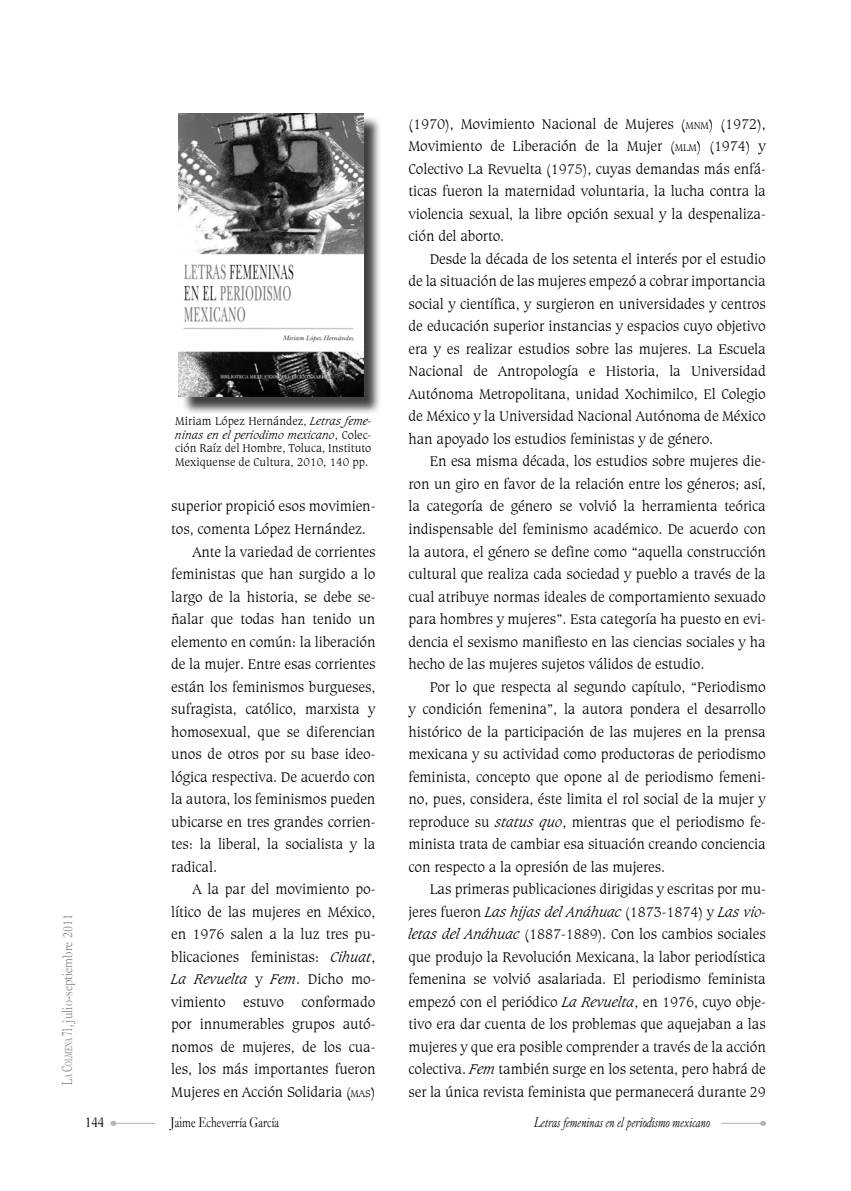
<style>
.page{position:relative;width:851px;height:1191px;background:#fff}
.page>*{position:absolute;margin:0;border:0;box-sizing:border-box;transform-origin:0 0}
.t1{font:300 15px/22.5px "Caxton BT";letter-spacing:-.01em;color:#000;text-align:justify}
.t2{font:italic 15px "Caslon Old Face BT";color:#000;scale:.8 1}
.t3{font:15px "Caslon Old Face BT";color:#87888a;scale:.9 1}
.t4{font:italic 300 15px "Caxton BT";letter-spacing:-.01em;color:#000}
.t5{font:15px "Caslon Old Face BT";color:#000;scale:.8 1}
.t6{font:300 13.5px "Windsor BT";color:#000;scale:.8 1}
.t7{font:300 12px/13.5px "Caxton BT";color:#000;text-align:justify}
.s1{font-family:"Dutch 766 BT Roman A"}
.s2{font-family:"Dutch 766 BT Roman A";font-size:10.5px}
.s3{font-style:italic}
.s4{font-style:normal}
.s5{font-size:10.5px}
.s6{font-style:inherit}
</style>
<div class="page">
<svg style="left:759px;top:1120px;width:7px;height:6px"></svg>
<hr style="left:721px;top:1123px;width:42px;height:1px;background:#b1b3b4">
<svg style="left:110px;top:1120px;width:7px;height:6px"></svg>
<hr style="left:113px;top:1123px;width:42px;height:1px;background:#b1b3b4">
<div style="left:181px;top:116px;width:200px;height:299px;background:#000;opacity:.75"></div>
<img style="left:178px;top:113px;width:185px;height:284px">
<p class="t3" style="left:58px;top:1084px;width:192px;rotate:-90deg"><span class="s1">L</span><span class="s2">a</span> <span class="s1">C</span><span class="s2">olmena</span> <span class="s1">71,</span> julio-septiembre 2011</p>
<p class="t7" style="left:175px;top:414px;width:198px">Miriam López Hernández, <span class="s3">Letras feme&shy;ninas en el periodimo mexicano</span>, Colec&shy;ción Raíz del Hombre, Toluca, Instituto Mexiquense de Cultura, 2010, 140 pp.</p>
<p class="t1" style="left:171px;top:495px;width:206px">superior propició esos movimien-</p>
<p class="t1" style="left:171px;top:517px;width:196px">tos, comenta López Hernández.</p>
<p class="t1" style="left:192px;top:540px;width:184px">Ante la variedad de corrientes</p>
<p class="t1" style="left:171px;top:562px;width:206px">feministas que han surgido a lo</p>
<p class="t1" style="left:171px;top:585px;width:206px">largo de la historia, se debe se-</p>
<p class="t1" style="left:171px;top:607px;width:206px">ñalar que todas han tenido un</p>
<p class="t1" style="left:171px;top:630px;width:206px">elemento en común: la liberación</p>
<p class="t1" style="left:171px;top:652px;width:206px">de la mujer. Entre esas corrientes</p>
<p class="t1" style="left:171px;top:675px;width:206px">están los feminismos burgueses,</p>
<p class="t1" style="left:171px;top:697px;width:206px">sufragista, católico, marxista y</p>
<p class="t1" style="left:171px;top:720px;width:206px">homosexual, que se diferencian</p>
<p class="t1" style="left:171px;top:742px;width:206px">unos de otros por su base ideo-</p>
<p class="t1" style="left:171px;top:765px;width:206px">lógica respectiva. De acuerdo con</p>
<p class="t1" style="left:171px;top:787px;width:206px">la autora, los feminismos pueden</p>
<p class="t1" style="left:171px;top:810px;width:206px">ubicarse en tres grandes corrien-</p>
<p class="t1" style="left:171px;top:832px;width:206px">tes: la liberal, la socialista y la</p>
<p class="t1" style="left:171px;top:855px;width:47px">radical.</p>
<p class="t1" style="left:192px;top:877px;width:184px">A la par del movimiento po-</p>
<p class="t1" style="left:171px;top:900px;width:206px">lítico de las mujeres en México,</p>
<p class="t1" style="left:171px;top:922px;width:206px">en 1976 salen a la luz tres pu-</p>
<p class="t1" style="left:171px;top:945px;width:206px">blicaciones feministas: <span class="s3">Cihuat</span>,</p>
<p class="t4" style="left:171px;top:970px;width:206px">La Revuelta <span class="s4">y</span> Fem<span class="s4">. Dicho mo-</span></p>
<p class="t1" style="left:171px;top:990px;width:206px">vimiento estuvo conformado</p>
<p class="t1" style="left:171px;top:1012px;width:206px">por innumerables grupos autó-</p>
<p class="t1" style="left:171px;top:1035px;width:206px">nomos de mujeres, de los cua-</p>
<p class="t1" style="left:171px;top:1057px;width:206px">les, los más importantes fueron</p>
<p class="t1" style="left:171px;top:1080px;width:206px">Mujeres en Acción Solidaria (<span class="s5">MAS</span>)</p>
<p class="t1" style="left:408px;top:112px;width:359px">(1970), Movimiento Nacional de Mujeres (<span class="s5">MNM</span>) (1972), Movimiento de Liberación de la Mujer <span class="s6">(</span><span class="s5">MLM</span>) (1974) y Colectivo La Revuelta (1975), cuyas demandas más enfá&shy;ticas fueron la maternidad voluntaria, la lucha contra la violencia sexual, la libre opción sexual y la despenaliza&shy;ción del aborto.</p>
<p class="t1" style="left:408px;top:247px;width:359px;text-indent:21px">Desde la década de los setenta el interés por el estudio de la situación de las mujeres empezó a cobrar importancia social y científica, y surgieron en universidades y centros de educación superior instancias y espacios cuyo objetivo era y es realizar estudios sobre las mujeres. La Escuela Nacional de Antropología e Historia, la Universidad Autónoma Metropolitana, unidad Xochimilco, El Colegio de México y la Universidad Nacional Autónoma de México han apoyado los estudios feministas y de género.</p>
<p class="t1" style="left:408px;top:450px;width:359px;text-indent:21px">En esa misma década, los estudios sobre mujeres die&shy;ron un giro en favor de la relación entre los géneros; así, la categoría de género se volvió la herramienta teórica indispensable del feminismo académico. De acuerdo con la autora, el género se define como “aquella construcción cultural que realiza cada sociedad y pueblo a través de la cual atribuye normas ideales de comportamiento sexuado para hombres y mujeres”. Esta categoría ha puesto en evi&shy;dencia el sexismo manifiesto en las ciencias sociales y ha hecho de las mujeres sujetos válidos de estudio.</p>
<p class="t1" style="left:408px;top:675px;width:359px;text-indent:21px">Por lo que respecta al segundo capítulo, “Periodismo y condición femenina”, la autora pondera el desarrollo histórico de la participación de las mujeres en la prensa mexicana y su actividad como productoras de periodismo feminista, concepto que opone al de periodismo femeni&shy;no, pues, considera, éste limita el rol social de la mujer y reproduce su <span class="s3">status quo</span>, mientras que el periodismo fe&shy;minista trata de cambiar esa situación creando conciencia con respecto a la opresión de las mujeres.</p>
<p class="t1" style="left:408px;top:877px;width:359px;text-indent:21px">Las primeras publicaciones dirigidas y escritas por mu&shy;jeres fueron <span class="s3">Las hijas del Anáhuac</span> (1873-1874) y <span class="s3">Las vio&shy;letas del Anáhuac</span> (1887-1889). Con los cambios sociales que produjo la Revolución Mexicana, la labor periodística femenina se volvió asalariada. El periodismo feminista empezó con el periódico <span class="s3">La Revuelta</span>, en 1976, cuyo obje&shy;tivo era dar cuenta de los problemas que aquejaban a las mujeres y que era posible comprender a través de la acción colectiva. <span class="s3">Fem</span> también surge en los setenta, pero habrá de ser la única revista feminista que permanecerá durante 29</p>
<p class="t6" style="left:85px;top:1114px;width:25px">144</p>
<p class="t5" style="left:170px;top:1113px;width:138px">Jaime Echeverría García</p>
<p class="t2" style="left:534px;top:1113px;width:222px">Letras femeninas en el periodismo mexicano</p>
</div>
